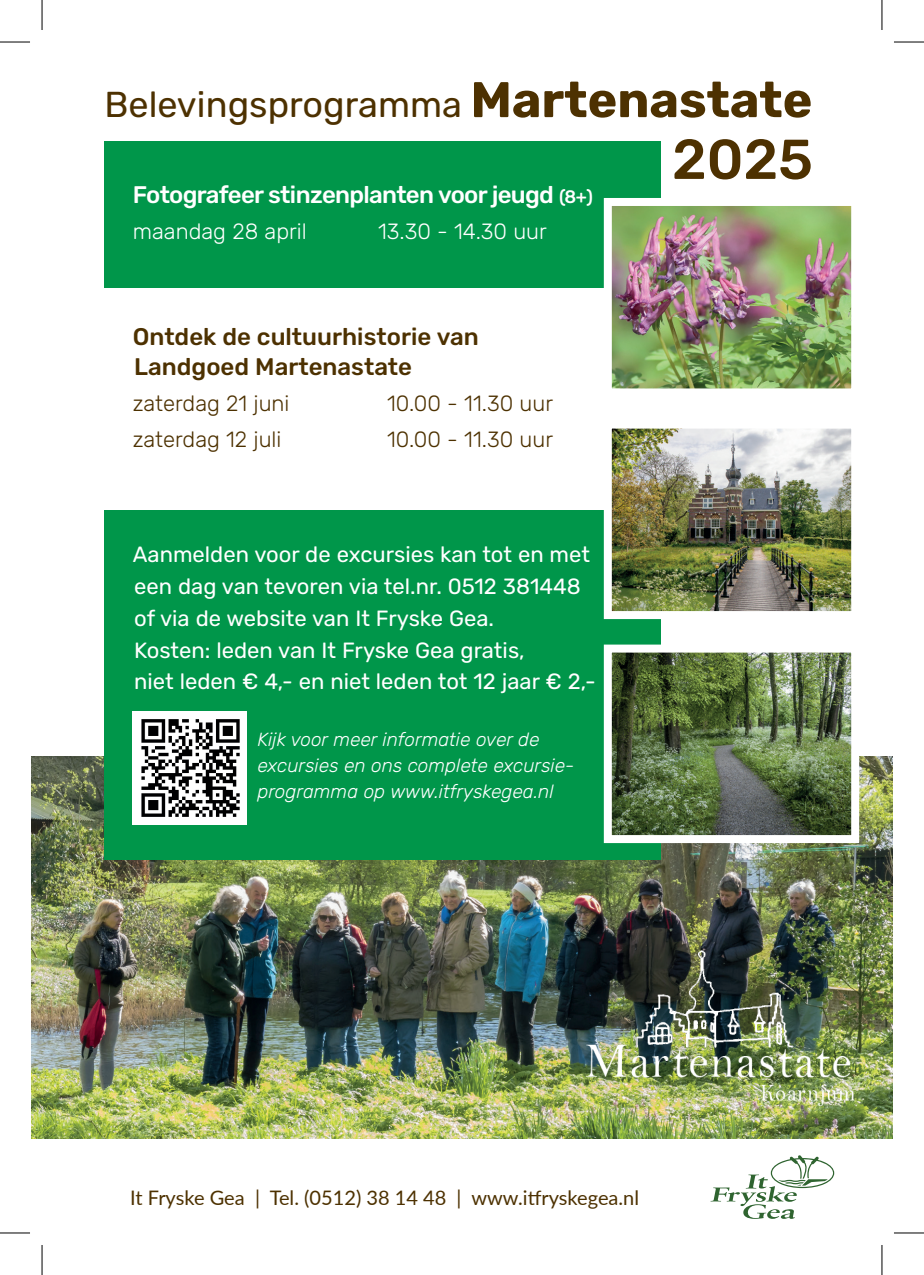
<style>
.page{position:relative;width:924px;height:1275px;background:#fff}
.page>*{position:absolute;margin:0;border:0;box-sizing:border-box;transform-origin:0 0}
.t1{font:500 56px "Rubik";color:#4d3101}
.t2{font:36px "Rubik";color:#4d3101}
.t3{font:500 24px/30px "Rubik";color:#4d3101}
.t4{font:500 24px "Rubik";letter-spacing:-.03em;color:#fff}
.t5{font:22px/32px "Rubik";color:#fff}
.t6{font:300 22px "Rubik";color:#4d3101}
.t7{font:300 22px "Rubik";color:#fff}
.t8{font:20px "Lato";color:#4d3101}
.t9{font:italic 300 19px/26px "Rubik";color:#fff}
.s1{font-weight:700;font-size:50px}
.s2{font-size:18px}
</style>
<div class="page">
<img style="left:32px;top:756px;width:859px;height:382px">
<div style="left:104px;top:141px;width:556px;height:146px;background:#00964a"></div>
<img style="left:612px;top:207px;width:237px;height:180px">
<div style="left:603px;top:198px;width:255px;height:198px;border:8px solid #fff"></div>
<div style="left:104px;top:510px;width:556px;height:349px;background:#00964a"></div>
<img style="left:612px;top:653px;width:237px;height:181px">
<div style="left:603px;top:644px;width:255px;height:199px;border:8px solid #fff"></div>
<img style="left:612px;top:429px;width:237px;height:181px">
<div style="left:603px;top:420px;width:255px;height:199px;border:8px solid #fff"></div>
<img style="left:546px;top:947px;width:347px;height:192px">
<svg style="left:710px;top:1155px;width:123px;height:63px"></svg>
<img style="left:132px;top:711px;width:114px;height:113px">
<hr style="left:0;top:42px;width:30px;height:1px;background:#000">
<hr style="left:893px;top:42px;width:30px;height:1px;background:#000">
<hr style="left:0;top:1232px;width:30px;height:1px;background:#000">
<hr style="left:893px;top:1232px;width:30px;height:1px;background:#000">
<hr style="left:42px;top:0;width:1px;height:30px;background:#000">
<hr style="left:42px;top:1245px;width:1px;height:30px;background:#000">
<hr style="left:881px;top:0;width:1px;height:30px;background:#000">
<hr style="left:881px;top:1245px;width:1px;height:30px;background:#000">
<h2 class="t2" style="left:104px;top:85px;width:709px">Belevingsprogramma <span class="s1">Martenastate</span></h2>
<h1 class="t1" style="left:671px;top:128px;width:142px">2025</h1>
<p class="t4" style="left:133px;top:181px;width:461px">Fotografeer stinzenplanten voor jeugd <span class="s2">(8+)</span></p>
<p class="t7" style="left:133px;top:219px;width:175px">maandag 28 april</p>
<p class="t7" style="left:378px;top:219px;width:170px">13.30 - 14.30 uur</p>
<p class="t3" style="left:133px;top:322px;width:347px">Ontdek de cultuurhistorie van<br>Landgoed Martenastate</p>
<p class="t6" style="left:133px;top:391px;width:158px">zaterdag 21 juni</p>
<p class="t6" style="left:387px;top:391px;width:167px">10.00 - 11.30 uur</p>
<p class="t6" style="left:133px;top:427px;width:150px">zaterdag 12 juli</p>
<p class="t6" style="left:387px;top:427px;width:167px">10.00 - 11.30 uur</p>
<p class="t5" style="left:133px;top:538px;width:464px">Aanmelden voor de excursies kan tot en met een dag van tevoren via tel.nr. 0512 381448 of via de website van It Fryske Gea.<br>Kosten: leden van It Fryske Gea gratis,<br>niet leden € 4,- en niet leden tot 12 jaar € 2,-</p>
<p class="t9" style="left:257px;top:726px;width:318px">Kijk voor meer informatie over de excursies en ons complete excursie&shy;programma op www.itfryskegea.nl</p>
<p class="t8" style="left:130px;top:1183px;width:510px">It Fryske Gea | Tel. (0512) 38 14 48 | www.itfryskegea.nl</p>
</div>
